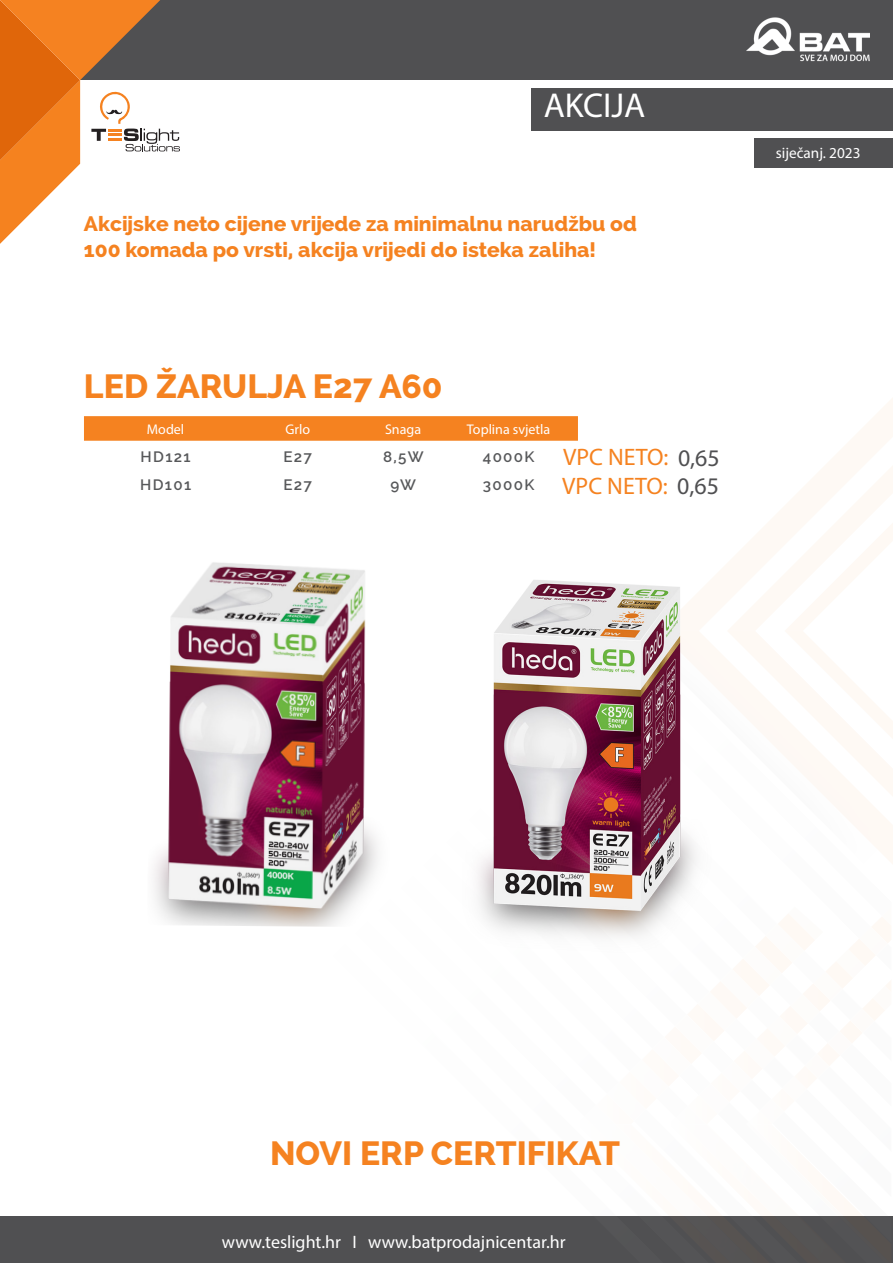
<style>
.page{position:relative;width:893px;height:1263px;background:#fff}
.page>*{position:absolute;margin:0;border:0;box-sizing:border-box;transform-origin:0 0}
.t1{font:34.65px "Myriad Pro";color:#fff}
.t2{font:800 33.6px "Raleway";color:#f58220}
.t3{font:23.85px "Myriad Pro";color:#f58220}
.t4{font:800 21px/25.2px "Raleway";color:#f58220}
.t5{font:18px "Myriad Pro";color:#fff}
.t6{font:600 15.15px "Raleway";letter-spacing:.09em;color:#57585a}
.t7{font:15.15px "Myriad Pro";color:#fff}
.t8{font:14.1px "Myriad Pro";color:#fff}
.s1{color:#505052}
</style>
<div class="page">
<div style="left:0;top:1216px;width:893px;height:47px;background:#505052"></div>
<div style="left:80px;top:0;width:813px;height:79px;background:#505052"></div>
<svg style="left:0;top:0;width:180px;height:244px"></svg>
<img style="left:746px;top:17px;width:123px;height:45px">
<svg style="left:723px;top:398px;width:170px;height:207px"></svg>
<svg style="left:727px;top:465px;width:166px;height:331px"></svg>
<img style="left:727px;top:606px;width:150px;height:25px">
<img style="left:723px;top:631px;width:166px;height:218px">
<svg style="left:741px;top:916px;width:150px;height:63px"></svg>
<img style="left:836px;top:949px;width:29px;height:29px">
<img style="left:859px;top:927px;width:29px;height:28px">
<img style="left:882px;top:916px;width:9px;height:9px">
<img style="left:813px;top:972px;width:29px;height:7px">
<svg style="left:741px;top:979px;width:150px;height:63px"></svg>
<div style="left:531px;top:89px;width:362px;height:42px;background:#505052"></div>
<div style="left:754px;top:138px;width:139px;height:29px;background:#505052"></div>
<svg style="left:84px;top:416px;width:494px;height:25px;background:#f58423"></svg>
<img style="left:153px;top:562px;width:225px;height:365px">
<img style="left:478px;top:568px;width:245px;height:370px">
<p class="t1" style="left:544px;top:84px;width:103px">AKCIJA</p>
<p class="t4" style="left:84px;top:211px;width:554px">Akcijske neto cijene vrijede za minimalnu narudžbu od<br>100 komada po vrsti, akcija vrijedi do isteka zaliha!</p>
<p class="t2" style="left:84px;top:367px;width:360px">LED ŽARULJA E27 A60</p>
<p class="t8" style="left:147px;top:420px;width:39px">Model</p>
<p class="t8" style="left:285px;top:420px;width:26px">Grlo</p>
<p class="t8" style="left:385px;top:420px;width:38px">Snaga</p>
<p class="t8" style="left:467px;top:420px;width:85px">Toplina svjetla</p>
<p class="t6" style="left:141px;top:448px;width:52px">HD121</p>
<p class="t6" style="left:283px;top:448px;width:30px">E27</p>
<p class="t6" style="left:383px;top:448px;width:42px">8,5W</p>
<p class="t6" style="left:483px;top:448px;width:53px">4000K</p>
<p class="t6" style="left:140px;top:476px;width:53px">HD101</p>
<p class="t6" style="left:283px;top:476px;width:30px">E27</p>
<p class="t6" style="left:390px;top:476px;width:27px">9W</p>
<p class="t6" style="left:483px;top:476px;width:53px">3000K</p>
<p class="t3" style="left:563px;top:443px;width:158px">VPC NETO: <span class="s1">0,65</span></p>
<p class="t3" style="left:562px;top:471px;width:158px">VPC NETO: <span class="s1">0,65</span></p>
<p class="t7" style="left:776px;top:144px;width:86px">siječanj. 2023</p>
<p class="t2" style="left:270px;top:1134px;width:352px">NOVI ERP CERTIFIKAT</p>
<p class="t5" style="left:222px;top:1230px;width:345px">www.teslight.hr I www.batprodajnicentar.hr</p>
</div>
